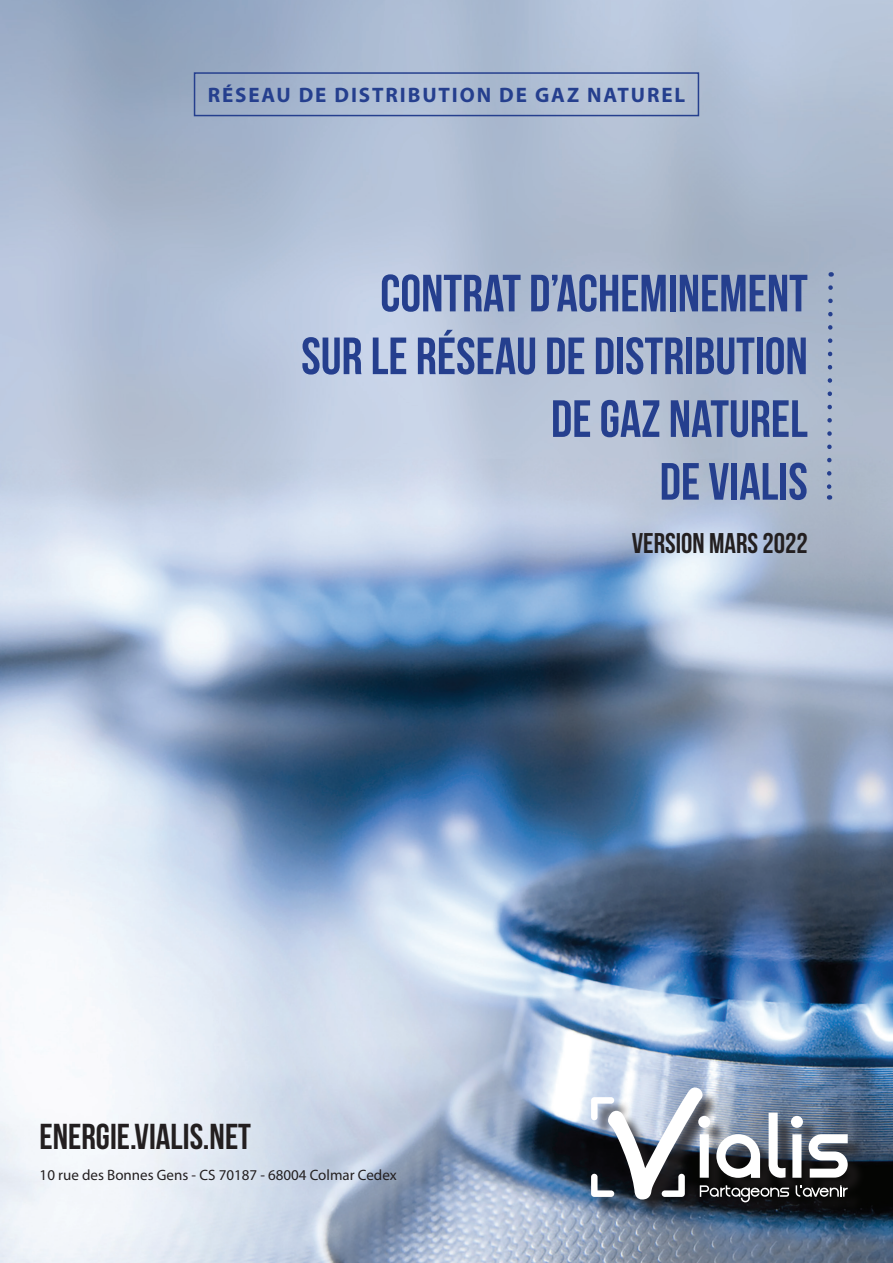
<style>
.page{position:relative;width:893px;height:1263px;background:#fff}
.page>*{position:absolute;margin:0;border:0;box-sizing:border-box;transform-origin:0 0}
.t1{font:700 52.35px "Bebas Neue";color:#253f8e}
.t2{font:700 36px "Bebas Neue";color:#231f20}
.t3{font:700 28.5px "Bebas Neue";color:#231f20}
.t4{font:700 21px "Myriad Pro";letter-spacing:.09em;color:#253f8e}
.t5{font:15px "Myriad Pro";color:#231f20}
</style>
<div class="page">
<img style="left:0;top:0;width:893px;height:1263px">
<div style="left:194px;top:72px;width:505px;height:44px;border:2px solid #253f8e"></div>
<svg style="left:825px;top:283px;width:10px;height:217px;background:#9ba9c3"></svg>
<div style="left:594px;top:1090px;width:272px;height:131px;background:#231f20;opacity:.75"></div>
<svg style="left:591px;top:1086px;width:257px;height:116px"></svg>
<p class="t4" style="left:208px;top:81px;width:479px">RÉSEAU DE DISTRIBUTION DE GAZ NATUREL</p>
<p class="t1" style="left:380px;top:265px;width:429px">CONTRAT D’ACHEMINEMENT</p>
<p class="t1" style="left:301px;top:327px;width:508px">SUR LE RÉSEAU DE DISTRIBUTION</p>
<p class="t1" style="left:551px;top:390px;width:258px">DE GAZ NATUREL</p>
<p class="t1" style="left:660px;top:453px;width:150px">DE VIALIS</p>
<p class="t2" style="left:40px;top:1117px;width:213px">ENERGIE.VIALIS.NET</p>
<p class="t5" style="left:40px;top:1166px;width:359px">10 rue des Bonnes Gens - CS 70187 - 68004 Colmar Cedex</p>
<p class="t3" style="left:632px;top:527px;width:178px">VERSION MARS 2022</p>
</div>
